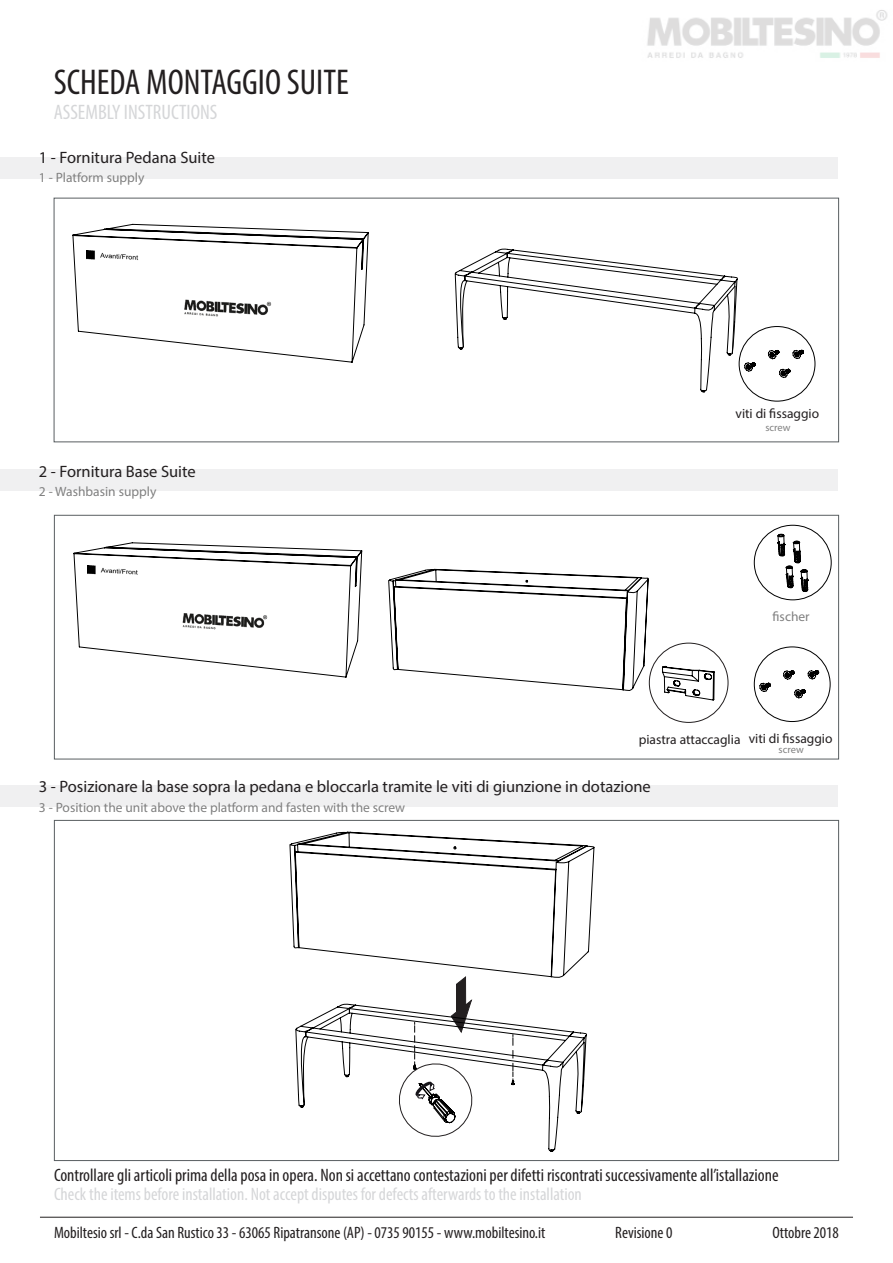
<style>
.page{position:relative;width:893px;height:1263px;background:#fff}
.page>*{position:absolute;margin:0;border:0;box-sizing:border-box;transform-origin:0 0}
.t1{font:condensed 36px "Myriad Pro";color:#231f20}
.t2{font:condensed 21px "Myriad Pro";color:#d5d6d8}
.t3{font:condensed 18px "Myriad Pro";color:#231f20}
.t4{font:condensed 18px "Myriad Pro";color:#d5d6d8}
.t5{font:16.5px "Myriad Pro";color:#231f20}
.t6{font:condensed 16.5px "Myriad Pro";color:#231f20}
.t7{font:13.5px "Myriad Pro";color:#808080}
.t8{font:13.5px "Myriad Pro";color:#231f20}
.t9{font:10.5px "Myriad Pro";color:#808080}
</style>
<div class="page">
<hr style="left:40px;top:1217px;width:813px;height:1px;background:#231f20">
<img style="left:647px;top:10px;width:241px;height:48px">
<div style="left:0;top:157px;width:838px;height:21px;background:#f0f0f1"></div>
<div style="left:0;top:469px;width:838px;height:22px;background:#f0f0f1"></div>
<div style="left:0;top:785px;width:838px;height:21px;background:#f0f0f1"></div>
<div style="left:54px;top:515px;width:785px;height:244px;border:1px solid #595e61"></div>
<svg style="left:754px;top:525px;width:78px;height:75px"></svg>
<svg style="left:754px;top:646px;width:76px;height:76px"></svg>
<svg style="left:739px;top:326px;width:76px;height:75px"></svg>
<svg style="left:72px;top:224px;width:667px;height:169px"></svg>
<svg style="left:73px;top:542px;width:576px;height:149px"></svg>
<svg style="left:662px;top:666px;width:53px;height:35px"></svg>
<div style="left:649px;top:643px;width:79px;height:80px;border:1px solid #231f20;border-radius:50%"></div>
<svg style="left:290px;top:832px;width:305px;height:320px"></svg>
<svg style="left:395px;top:976px;width:120px;height:165px"></svg>
<p class="t1" style="left:54px;top:61px;width:297px">SCHEDA MONTAGGIO SUITE</p>
<p class="t2" style="left:54px;top:100px;width:165px">ASSEMBLY INSTRUCTIONS</p>
<p class="t5" style="left:39px;top:147px;width:178px">1 - Fornitura Pedana Suite</p>
<p class="t7" style="left:39px;top:169px;width:107px">1 - Platform supply</p>
<p class="t5" style="left:39px;top:461px;width:158px">2 - Fornitura Base Suite</p>
<p class="t7" style="left:39px;top:483px;width:119px">2 - Washbasin supply</p>
<p class="t8" style="left:735px;top:405px;width:85px">viti di fissaggio</p>
<p class="t9" style="left:765px;top:421px;width:27px">screw</p>
<p class="t7" style="left:773px;top:608px;width:39px">fischer</p>
<p class="t8" style="left:639px;top:731px;width:103px">piastra attaccaglia</p>
<p class="t8" style="left:749px;top:730px;width:85px">viti di fissaggio</p>
<p class="t9" style="left:779px;top:743px;width:27px">screw</p>
<p class="t5" style="left:39px;top:777px;width:613px">3 - Posizionare la base sopra la pedana e bloccarla tramite le viti di giunzione in dotazione</p>
<p class="t7" style="left:39px;top:799px;width:368px">3 - Position the unit above the platform and fasten with the screw</p>
<p class="t3" style="left:54px;top:1164px;width:726px">Controllare gli articoli prima della posa in opera. Non si accettano contestazioni per difetti riscontrati successivamente all’istallazione</p>
<p class="t4" style="left:54px;top:1183px;width:529px">Check the items before installation. Not accept disputes for defects afterwards to the installation</p>
<p class="t6" style="left:54px;top:1222px;width:493px">Mobiltesio srl - C.da San Rustico 33 - 63065 Ripatransone (AP) - 0735 90155 - www.mobiltesino.it</p>
<p class="t6" style="left:615px;top:1222px;width:59px">Revisione 0</p>
<p class="t6" style="left:772px;top:1222px;width:68px">Ottobre 2018</p>
</div>
